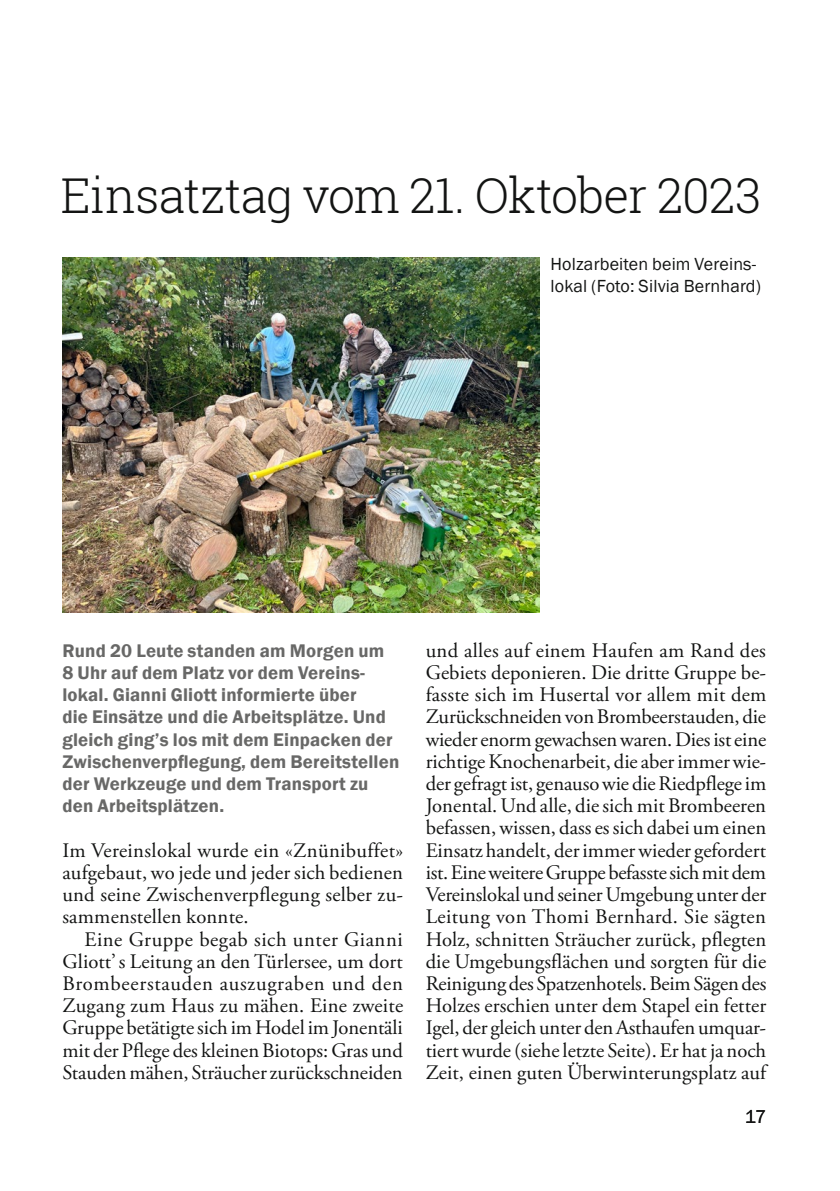
<style>
.page{position:relative;width:840px;height:1191px;background:#fff}
.page>*{position:absolute;margin:0;border:0;box-sizing:border-box;transform-origin:0 0}
.Body___Titel_Artikel{font:300 48px "Roboto Slab";letter-spacing:-.015em;color:#131413}
.Body___Lauftext_mit_Einzug{font:20.6px/22.2px "Adobe Garamond Pro";color:#131413;text-align:justify}
.Body___Lauftext_ohne_Einzug{font:20.6px/22.2px "Adobe Garamond Pro";letter-spacing:.01em;color:#131413;text-align:justify}
.t1{font:19px "Franklin Gothic";color:#131413}
.Body___Lead{font:600 18.8px/22.2px "Franklin Gothic";letter-spacing:.01em;color:#686867}
.Abbildung___Legende_linksbündig_nicht_Ra{font:18px/22.2px "Franklin Gothic";letter-spacing:.01em;color:#131413}
</style>
<div class="page">
<img style="left:62px;top:257px;width:477px;height:355px">
<p class="Body___Titel_Artikel" style="left:61px;top:162px;width:701px">Einsatztag vom 21. Oktober 2023</p>
<p class="Abbildung___Legende_linksbündig_nicht_Ra" style="left:550px;top:253px;width:212px">Holzarbeiten beim Vereins&shy;lokal (Foto: Silvia Bernhard)</p>
<p class="Body___Lead" style="left:62px;top:639px;width:338px">Rund 20 Leute standen am Morgen um 8 Uhr auf dem Platz vor dem Vereins&shy;lokal. Gianni Gliott informierte über<br>die Einsätze und die Arbeitsplätze. Und gleich ging’s los mit dem Einpacken der Zwischenverpflegung, dem Bereitstellen der Werkzeuge und dem Transport zu den Arbeitsplätzen.</p>
<p class="Body___Lauftext_ohne_Einzug" style="left:62px;top:839px;width:342px">Im Vereinslokal wurde ein «Znünibuffet» aufgebaut, wo jede und jeder sich bedienen und seine Zwischenverpflegung selber zu&shy;sammenstellen konnte.</p>
<p class="Body___Lauftext_mit_Einzug" style="left:62px;top:928px;width:342px;text-indent:22px">Eine Gruppe begab sich unter Gianni Gliott’s Leitung an den Türlersee, um dort Brombeerstauden auszugraben und den Zugang zum Haus zu mähen. Eine zweite Gruppe betätigte sich im Hodel im Jonentäli mit der Pflege des kleinen Biotops: Gras und Stauden mähen, Sträucher zurückschneiden</p>
<p class="Body___Lauftext_mit_Einzug" style="left:425px;top:640px;width:342px">und alles auf einem Haufen am Rand des Gebiets deponieren. Die dritte Gruppe be&shy;fasste sich im Husertal vor allem mit dem Zurückschneiden von Brombeerstauden, die wieder enorm gewachsen waren. Dies ist eine richtige Knochenarbeit, die aber immer wie&shy;der gefragt ist, genauso wie die Riedpflege im Jonental. Und alle, die sich mit Brombeeren befassen, wissen, dass es sich dabei um einen Einsatz handelt, der immer wieder gefordert ist. Eine weitere Gruppe befasste sich mit dem Vereinslokal und seiner Umgebung unter der Leitung von Thomi Bernhard. Sie sägten Holz, schnitten Sträucher zurück, pflegten die Umgebungsflächen und sorgten für die Reinigung des Spatzenhotels. Beim Sägen des Holzes erschien unter dem Stapel ein fetter Igel, der gleich unter den Asthaufen umquar&shy;tiert wurde (siehe letzte Seite). Er hat ja noch Zeit, einen guten Überwinterungsplatz auf</p>
<p class="t1" style="left:744px;top:1105px;width:23px">17</p>
</div>
